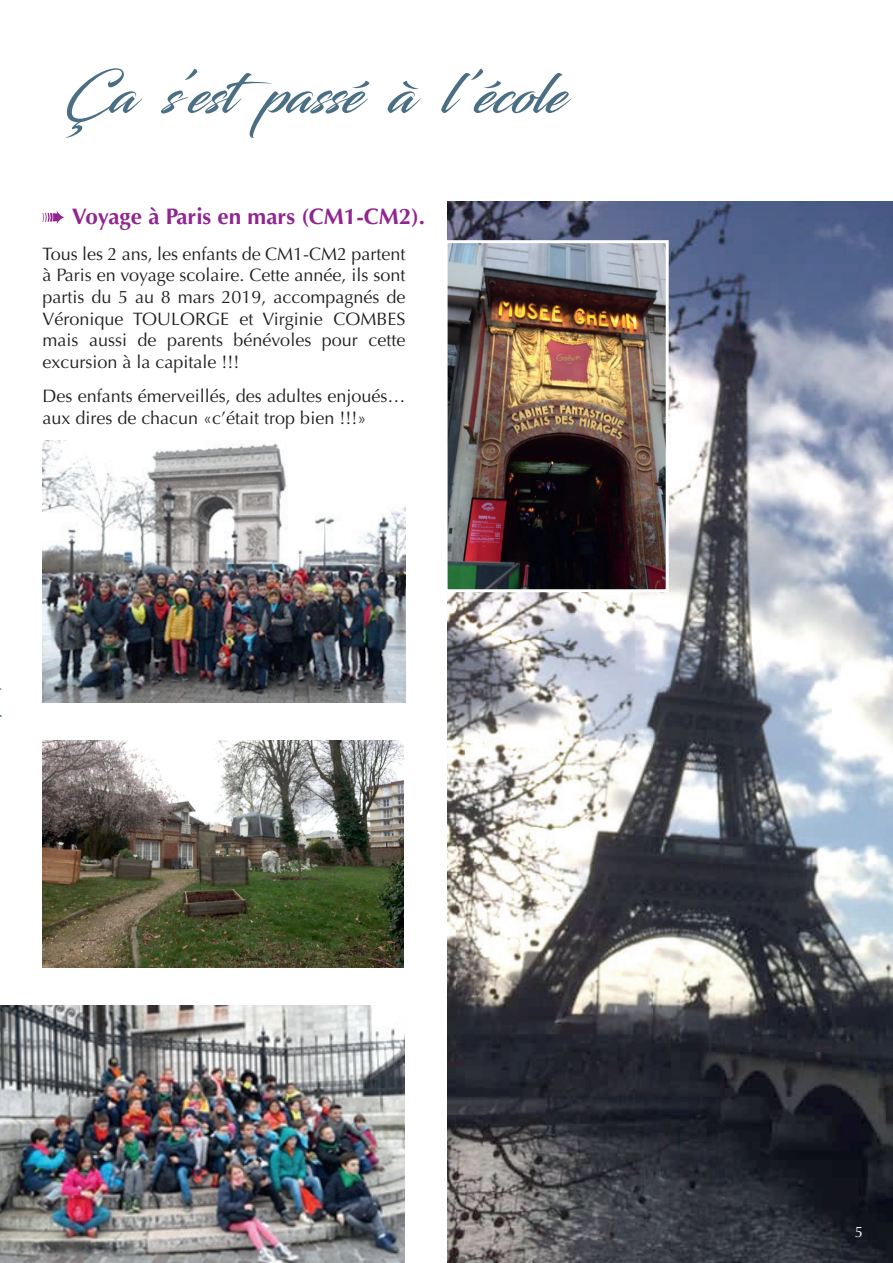
<style>
.page{position:relative;width:893px;height:1263px;background:#fff}
.page>*{position:absolute;margin:0;border:0;box-sizing:border-box;transform-origin:0 0}
.t1{font:54px "Blacksword";color:#4a6f84}
.t2{font:700 22.5px "Optima";color:#90268f}
.t3{font:18px/21.6px "Optima";color:#231f20;text-align:justify}
.t4{font:15px "Optima";color:#fff}
</style>
<div class="page">
<img style="left:0;top:1006px;width:405px;height:257px">
<svg style="left:43px;top:211px;width:21px;height:13px"></svg>
<img style="left:447px;top:202px;width:446px;height:1061px">
<img style="left:43px;top:740px;width:361px;height:228px">
<img style="left:449px;top:244px;width:216px;height:344px">
<div style="left:445px;top:240px;width:224px;height:352px;border:3px solid #fff"></div>
<img style="left:43px;top:440px;width:362px;height:263px">
<h1 class="t1" style="left:64px;top:62px;width:503px">Ça s’estpassé à l’école</h1>
<p class="t2" style="left:72px;top:203px;width:355px">Voyage à Paris en mars (CM1-CM2).</p>
<p class="t3" style="left:43px;top:243px;width:364px">Tous les 2 ans, les enfants de CM1-CM2 partent à Paris en voyage scolaire. Cette année, ils sont partis du 5 au 8 mars 2019, accompagnés de Véronique TOULORGE et Virginie COMBES mais aussi de parents bénévoles pour cette excursion à la capitale !!!</p>
<p class="t3" style="left:43px;top:386px;width:364px">Des enfants émerveillés, des adultes enjoués… aux dires de chacun «c’était trop bien !!!»</p>
<p class="t4" style="left:855px;top:1224px;width:10px">5</p>
</div>
